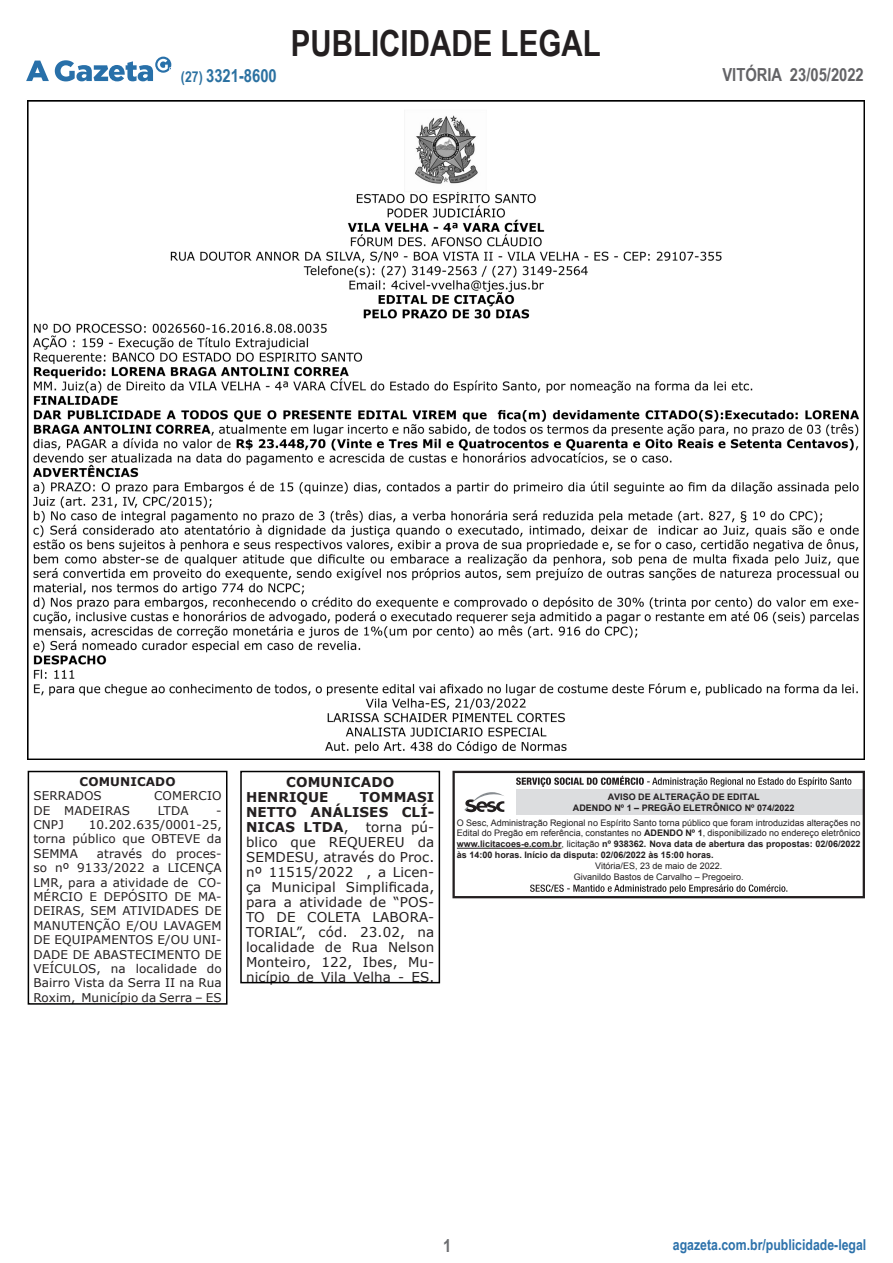
<style>
.page{position:relative;width:893px;height:1263px;background:#fff}
.page>*{position:absolute;margin:0;border:0;box-sizing:border-box;transform-origin:0 0}
.t1{font:700 36px "Arial Narrow";color:#231f20}
.t2{font:700 18px "Arial Narrow";color:#636366}
.t3{font:700 18px "Arial Narrow";color:#2b71a1}
.t4{font:700 18px "Arial Narrow";color:#6c6d70}
.t5{font:700 15px "Arial Narrow";color:#2d72ab}
.Parágrafo_padrão_PL{font:13.5px/15px "Verdana";letter-spacing:.01em;color:#231f20;text-align:right}
.Parágrafo_padrão_PL-2{font:700 13.5px/15px "Verdana";letter-spacing:.01em;color:#231f20;text-align:justify}
.Parágrafo_padrão_PL-3{font:12px/14.4px "Verdana";letter-spacing:.01em;color:#231f20;text-align:justify}
.Parágrafo_padrão_PL-4{font:700 12px "Verdana";letter-spacing:.01em;color:#231f20}
.t6{font:9px "Arial";color:#231f20}
.t7{font:700 9px/10.8px "Arial";color:#231f20;text-align:center}
.s1{font-size:15px}
.s2{font-weight:400}
.s3{font-weight:700}
</style>
<div class="page">
<svg style="left:26px;top:57px;width:145px;height:24px"></svg>
<div style="left:28px;top:771px;width:199px;height:234px;border:2px solid #000"></div>
<div style="left:240px;top:771px;width:200px;height:212px;border:2px solid #000"></div>
<svg style="left:452px;top:771px;width:413px;height:127px"></svg>
<svg style="left:530px;top:884px;width:257px;height:9px"></svg>
<svg style="left:516px;top:776px;width:335px;height:11px"></svg>
<svg style="left:464px;top:791px;width:40px;height:21px"></svg>
<hr style="left:457px;top:848px;width:105px;height:1px;background:#231f20">
<img style="left:27px;top:101px;width:838px;height:659px">
<h1 class="t1" style="left:291px;top:16px;width:311px">PUBLICIDADE LEGAL</h1>
<h2 class="t3" style="left:181px;top:62px;width:97px"><span class="s1">(27)</span> 3321-8600</h2>
<h2 class="t2" style="left:722px;top:61px;width:143px">VITÓRIA 23/05/2022</h2>
<p class="Parágrafo_padrão_PL-4" style="left:80px;top:773px;width:97px">COMUNICADO</p>
<p class="Parágrafo_padrão_PL-3" style="left:33px;top:788px;width:70px">SERRADOS</p>
<p class="Parágrafo_padrão_PL-3" style="left:154px;top:788px;width:69px">COMERCIO</p>
<p class="Parágrafo_padrão_PL-3" style="left:33px;top:803px;width:98px">DE MADEIRAS</p>
<p class="Parágrafo_padrão_PL-3" style="left:158px;top:803px;width:32px">LTDA</p>
<p class="Parágrafo_padrão_PL-3" style="left:216px;top:803px;width:7px">-</p>
<p class="Parágrafo_padrão_PL-3" style="left:33px;top:817px;width:32px">CNPJ</p>
<p class="Parágrafo_padrão_PL-3" style="left:33px;top:817px;width:190px;text-indent:55px">10.202.635/0001-25, torna público que OBTEVE da SEMMA</p>
<p class="Parágrafo_padrão_PL-3" style="left:33px;top:846px;width:190px;text-indent:64px">através do proces&shy;so nº 9133/2022 a LICENÇA LMR, para a atividade de CO-MÉRCIO E DEPÓSITO DE MA-DEIRAS, SEM ATIVIDADES DE MANUTENÇÃO E/OU LAVAGEM DE EQUIPAMENTOS E/OU UNI-DADE DE ABASTECIMENTO DE VEÍCULOS, na localidade do Bairro Vista da Serra II na Rua Roxim, Município da Serra – ES</p>
<p class="Parágrafo_padrão_PL-2" style="left:286px;top:774px;width:109px">COMUNICADO</p>
<p class="Parágrafo_padrão_PL-2" style="left:246px;top:789px;width:84px">HENRIQUE</p>
<p class="Parágrafo_padrão_PL-2" style="left:246px;top:789px;width:190px;text-indent:114px">TOMMASI NETTO ANÁLISES CLÍ-NICAS LTDA<span class="s2">,</span></p>
<p class="Parágrafo_padrão_PL" style="left:246px;top:819px;width:190px">torna pú-<br>blico que REQUEREU da</p>
<p class="Parágrafo_padrão_PL" style="left:246px;top:849px;width:190px;text-align:justify">SEMDESU, através do Proc. nº 11515/2022 , a Licen&shy;ça Municipal Simplificada, para a atividade de “POS-TO DE COLETA LABORA-TORIAL”, cód. 23.02, na localidade de Rua Nelson Monteiro, 122, Ibes, Mu&shy;nicípio de Vila Velha - ES.</p>
<p class="t7" style="left:573px;top:792px;width:223px">AVISO DE ALTERAÇÃO DE EDITAL<br>ADENDO Nº 1 – PREGÃO ELETRÔNICO Nº 074/2022</p>
<p class="t6" style="left:457px;top:817px;width:405px">O Sesc, Administração Regional no Espírito Santo torna público que foram introduzidas alterações no</p>
<p class="t6" style="left:457px;top:827px;width:405px">Edital do Pregão em referência, constantes no <span class="s3">ADENDO Nº 1</span>, disponibilizado no endereço eletrônico</p>
<p class="t7" style="left:457px;top:839px;width:405px">www.licitacoes-e.com.br<span class="s2">, licitação</span> nº 938362. Nova data de abertura das propostas: 02/06/2022</p>
<p class="t7" style="left:457px;top:849px;width:258px">às 14:00 horas. Início da disputa: 02/06/2022 às 15:00 horas.</p>
<p class="t6" style="left:595px;top:860px;width:128px">Vitória/ES, 23 de maio de 2022.</p>
<p class="t6" style="left:574px;top:871px;width:172px">Givanildo Bastos de Carvalho – Pregoeiro.</p>
<h2 class="t4" style="left:443px;top:1232px;width:10px">1</h2>
<p class="t5" style="left:673px;top:1234px;width:195px">agazeta.com.br/publicidade-legal</p>
</div>
